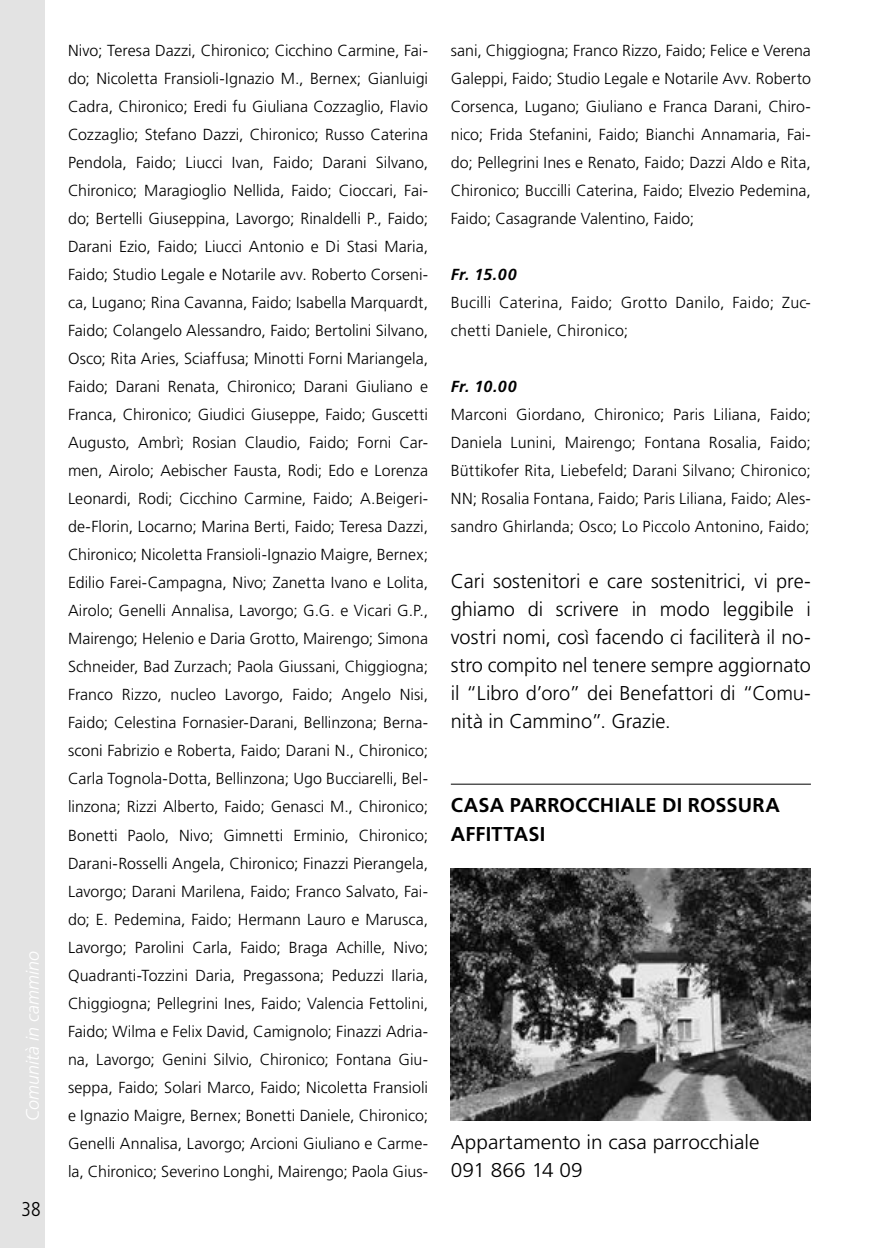
<style>
.page{position:relative;width:879px;height:1248px;background:#fff}
.page>*{position:absolute;margin:0;border:0;box-sizing:border-box;transform-origin:0 0}
.t1{font:300 20px/28px "Frutiger";color:#000;text-align:justify}
.t2{font:300 20px/28px "Frutiger";color:#000;scale:1.04 1}
.t3{font:700 20px/28px "Frutiger";letter-spacing:.01em;color:#000}
.t4{font:300 condensed 20px "Frutiger";color:#000}
.t5{font:italic 300 18px "Frutiger CE";color:#fff}
.t6{font:300 16px/28px "Frutiger";letter-spacing:.005em;color:#000;text-align:justify}
.t7{font:italic 700 16px "Frutiger";letter-spacing:.025em;color:#000}
</style>
<div class="page">
<div style="left:0;top:0;width:45px;height:1247px;background:#e3e3e3"></div>
<hr style="left:451px;top:783px;width:360px;height:1px;background:#000">
<img style="left:451px;top:868px;width:360px;height:252px">
<p class="t5" style="left:22px;top:1120px;width:172px;rotate:-90deg">Comunità in cammino</p>
<p class="t4" style="left:22px;top:1197px;width:21px">38</p>
<p class="t6" style="left:68px;top:37px;width:362px">Nivo; Teresa Dazzi, Chironico; Cicchino Carmine, Fai&shy;do; Nicoletta Fransioli-Ignazio M., Bernex; Gianluigi Cadra, Chironico; Eredi fu Giuliana Cozzaglio, Flavio Cozzaglio; Stefano Dazzi, Chironico; Russo Caterina Pendola, Faido; Liucci Ivan, Faido; Darani Silvano, Chironico; Maragioglio Nellida, Faido; Cioccari, Fai&shy;do; Bertelli Giuseppina, Lavorgo; Rinaldelli P., Faido; Darani Ezio, Faido; Liucci Antonio e Di Stasi Maria, Faido; Studio Legale e Notarile avv. Roberto Corseni&shy;ca, Lugano; Rina Cavanna, Faido; Isabella Marquardt, Faido; Colangelo Alessandro, Faido; Bertolini Silvano, Osco; Rita Aries, Sciaffusa; Minotti Forni Mariangela, Faido; Darani Renata, Chironico; Darani Giuliano e Franca, Chironico; Giudici Giuseppe, Faido; Guscetti Augusto, Ambrì; Rosian Claudio, Faido; Forni Car&shy;men, Airolo; Aebischer Fausta, Rodi; Edo e Lorenza Leonardi, Rodi; Cicchino Carmine, Faido; A.Beigeri&shy;de-Florin, Locarno; Marina Berti, Faido; Teresa Dazzi, Chironico; Nicoletta Fransioli-Ignazio Maigre, Bernex; Edilio Farei-Campagna, Nivo; Zanetta Ivano e Lolita, Airolo; Genelli Annalisa, Lavorgo; G.G. e Vicari G.P., Mairengo; Helenio e Daria Grotto, Mairengo; Simona Schneider, Bad Zurzach; Paola Giussani, Chiggiogna; Franco Rizzo, nucleo Lavorgo, Faido; Angelo Nisi, Faido; Celestina Fornasier-Darani, Bellinzona; Berna&shy;sconi Fabrizio e Roberta, Faido; Darani N., Chironico; Carla Tognola-Dotta, Bellinzona; Ugo Bucciarelli, Bel&shy;linzona; Rizzi Alberto, Faido; Genasci M., Chironico; Bonetti Paolo, Nivo; Gimnetti Erminio, Chironico; Darani-Rosselli Angela, Chironico; Finazzi Pierangela, Lavorgo; Darani Marilena, Faido; Franco Salvato, Fai&shy;do; E. Pedemina, Faido; Hermann Lauro e Marusca, Lavorgo; Parolini Carla, Faido; Braga Achille, Nivo; Quadranti-Tozzini Daria, Pregassona; Peduzzi Ilaria, Chiggiogna; Pellegrini Ines, Faido; Valencia Fettolini, Faido; Wilma e Felix David, Camignolo; Finazzi Adria&shy;na, Lavorgo; Genini Silvio, Chironico; Fontana Giu&shy;seppa, Faido; Solari Marco, Faido; Nicoletta Fransioli e Ignazio Maigre, Bernex; Bonetti Daniele, Chironico; Genelli Annalisa, Lavorgo; Arcioni Giuliano e Carme&shy;la, Chironico; Severino Longhi, Mairengo; Paola Gius-</p>
<p class="t6" style="left:451px;top:37px;width:362px">sani, Chiggiogna; Franco Rizzo, Faido; Felice e Verena Galeppi, Faido; Studio Legale e Notarile Avv. Roberto Corsenca, Lugano; Giuliano e Franca Darani, Chiro&shy;nico; Frida Stefanini, Faido; Bianchi Annamaria, Fai&shy;do; Pellegrini Ines e Renato, Faido; Dazzi Aldo e Rita, Chironico; Buccilli Caterina, Faido; Elvezio Pedemina, Faido; Casagrande Valentino, Faido;</p>
<p class="t7" style="left:451px;top:265px;width:67px">Fr. 15.00</p>
<p class="t6" style="left:451px;top:289px;width:361px">Bucilli Caterina, Faido; Grotto Danilo, Faido; Zuc&shy;chetti Daniele, Chironico;</p>
<p class="t7" style="left:451px;top:377px;width:67px">Fr. 10.00</p>
<p class="t6" style="left:451px;top:401px;width:362px">Marconi Giordano, Chironico; Paris Liliana, Faido; Daniela Lunini, Mairengo; Fontana Rosalia, Faido; Büttikofer Rita, Liebefeld; Darani Silvano; Chironico; NN; Rosalia Fontana, Faido; Paris Liliana, Faido; Ales&shy;sandro Ghirlanda; Osco; Lo Piccolo Antonino, Faido;</p>
<p class="t1" style="left:451px;top:567px;width:362px">Cari sostenitori e care sostenitrici, vi pre&shy;ghiamo di scrivere in modo leggibile i vostri nomi, così facendo ci faciliterà il no&shy;stro compito nel tenere sempre aggiornato il “Libro d’oro” dei Benefattori di “Comu&shy;nità in Cammino”. Grazie.</p>
<p class="t3" style="left:451px;top:791px;width:330px">CASA PARROCCHIALE DI ROSSURA<br>AFFITTASI</p>
<p class="t2" style="left:451px;top:1127px;width:298px">Appartamento in casa parrocchiale<br>091 866 14 09</p>
</div>
